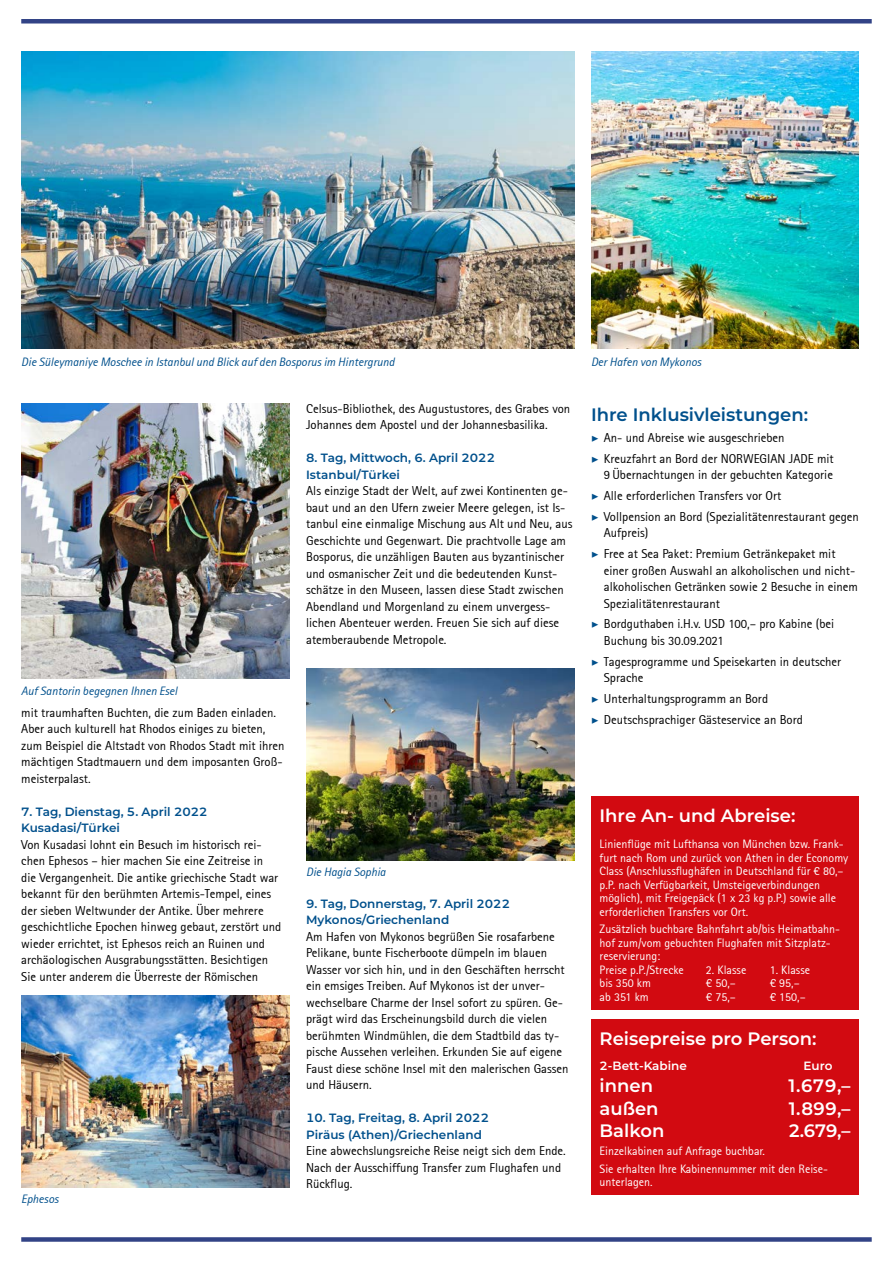
<style>
.page{position:relative;width:893px;height:1263px;background:#fff}
.page>*{position:absolute;margin:0;border:0;box-sizing:border-box;transform-origin:0 0}
.t1{font:600 18px "Montserrat";color:#fff}
.t2{font:600 18px "Montserrat";color:#00508c}
.t3{font:12.75px/16.5px "Rotis Sans Serif";color:#000}
.t4{font:12px/13.5px "Rotis Sans Serif";color:#fff}
.t5{font:600 12px/16.5px "Montserrat";color:#00508c}
.t6{font:italic 12px "Rotis Sans Serif";color:#00508c}
.t7{font:600 12px "Montserrat";color:#fff}
.s1{font-family:"Minion Pro";font-weight:700;font-style:italic;color:#00508c}
</style>
<div class="page">
<div style="left:21px;top:19px;width:851px;height:5px;background:#324386"></div>
<div style="left:21px;top:1237px;width:851px;height:5px;background:#324386"></div>
<img style="left:21px;top:51px;width:553px;height:298px">
<img style="left:591px;top:51px;width:268px;height:298px">
<div style="left:591px;top:1019px;width:268px;height:176px;background:#d20a11"></div>
<div style="left:591px;top:796px;width:268px;height:213px;background:#d20a11"></div>
<img style="left:21px;top:404px;width:268px;height:274px">
<img style="left:21px;top:995px;width:268px;height:192px">
<img style="left:306px;top:668px;width:268px;height:193px">
<p class="t6" style="left:21px;top:354px;width:375px">Die Süleymaniye Moschee in Istanbul und Blick auf den Bosporus im Hintergrund</p>
<p class="t6" style="left:591px;top:354px;width:112px">Der Hafen von Mykonos</p>
<h1 class="t2" style="left:591px;top:402px;width:219px">Ihre Inklusivleistungen:</h1>
<p class="t3" style="left:591px;top:427px;width:244px;line-height:20.7px"><span class="s1">▶</span> An- und Abreise wie ausgeschrieben<br><span class="s1">▶</span> Kreuzfahrt an Bord der NORWEGIAN JADE mit</p>
<p class="t3" style="left:591px;top:465px;width:269px;line-height:20.7px;text-indent:13px">9 Übernachtungen in der gebuchten Kategorie<br><span class="s1">▶</span> Alle erforderlichen Transfers vor Ort<br><span class="s1">▶</span> Vollpension an Bord (Spezialitätenrestaurant gegen</p>
<p class="t3" style="left:591px;top:523px;width:246px;line-height:20.7px;text-indent:13px">Aufpreis)<br><span class="s1">▶</span> Free at Sea Paket: Premium Getränkepaket mit</p>
<p class="t3" style="left:604px;top:562px;width:256px">einer großen Auswahl an alkoholischen und nicht&shy;alkoholischen Getränken sowie 2 Besuche in einem<br>Spezialitätenrestaurant</p>
<p class="t3" style="left:604px;top:616px;width:232px;text-indent:-13px"><span class="s1">▶</span> Bordguthaben i.H.v. USD 100,– pro Kabine (bei<br>Buchung bis 30.09.2021</p>
<p class="t3" style="left:604px;top:653px;width:239px;text-indent:-13px"><span class="s1">▶</span> Tagesprogramme und Speisekarten in deutscher<br>Sprache</p>
<p class="t3" style="left:591px;top:688px;width:213px;line-height:20.7px"><span class="s1">▶</span> Unterhaltungsprogramm an Bord<br><span class="s1">▶</span> Deutschsprachiger Gästeservice an Bord</p>
<p class="t3" style="left:306px;top:400px;width:266px">Celsus-Bibliothek, des Augustustores, des Grabes von<br>Johannes dem Apostel und der Johannesbasilika.</p>
<p class="t5" style="left:306px;top:449px;width:190px">8. Tag, Mittwoch, 6. April 2022<br>Istanbul/Türkei</p>
<p class="t3" style="left:306px;top:483px;width:268px">Als einzige Stadt der Welt, auf zwei Kontinenten ge&shy;baut und an den Ufern zweier Meere gelegen, ist Is&shy;tanbul eine einmalige Mischung aus Alt und Neu, aus Geschichte und Gegenwart. Die prachtvolle Lage am Bosporus, die unzähligen Bauten aus byzantinischer und osmanischer Zeit und die bedeutenden Kunst&shy;schätze in den Museen, lassen diese Stadt zwischen Abendland und Morgenland zu einem unvergess&shy;lichen Abenteuer werden. Freuen Sie sich auf diese atemberaubende Metropole.</p>
<p class="t6" style="left:21px;top:684px;width:158px">Auf Santorin begegnen Ihnen Esel</p>
<p class="t3" style="left:21px;top:704px;width:265px">mit traumhaften Buchten, die zum Baden einladen.<br>Aber auch kulturell hat Rhodos einiges zu bieten, zum Beispiel die Altstadt von Rhodos Stadt mit ihren mächtigen Stadtmauern und dem imposanten Groß&shy;meisterpalast.</p>
<p class="t5" style="left:21px;top:803px;width:188px">7. Tag, Dienstag, 5. April 2022<br>Kusadasi/Türkei</p>
<p class="t3" style="left:21px;top:836px;width:262px">Von Kusadasi lohnt ein Besuch im historisch rei&shy;chen Ephesos – hier machen Sie eine Zeitreise in<br>die Vergangenheit. Die antike griechische Stadt war bekannt für den berühmten Artemis-Tempel, eines der sieben Weltwunder der Antike. Über mehrere geschichtliche Epochen hinweg gebaut, zerstört und wieder errichtet, ist Ephesos reich an Ruinen und archäologischen Ausgrabungsstätten. Besichtigen Sie unter anderem die Überreste der Römischen</p>
<h1 class="t1" style="left:600px;top:803px;width:197px">Ihre An- und Abreise:</h1>
<p class="t4" style="left:600px;top:837px;width:250px">Linienflüge mit Lufthansa von München bzw. Frank&shy;furt nach Rom und zurück von Athen in der Economy Class (Anschlussflughäfen in Deutschland für € 80,– p.P. nach Verfügbarkeit, Umsteigeverbindungen möglich), mit Freigepäck (1 x 23 kg p.P.) sowie alle erforderlichen Transfers vor Ort.</p>
<p class="t4" style="left:600px;top:922px;width:242px">Zusätzlich buchbare Bahnfahrt ab/bis Heimatbahn&shy;hof zum/vom gebuchten Flughafen mit Sitzplatz&shy;reservierung:<br>Preise p.P./Strecke</p>
<p class="t6" style="left:306px;top:865px;width:81px">Die Hagia Sophia</p>
<p class="t5" style="left:306px;top:895px;width:205px">9. Tag, Donnerstag, 7. April 2022<br>Mykonos/Griechenland</p>
<p class="t3" style="left:306px;top:928px;width:264px">Am Hafen von Mykonos begrüßen Sie rosafarbene Pelikane, bunte Fischerboote dümpeln im blauen Wasser vor sich hin, und in den Geschäften herrscht ein emsiges Treiben. Auf Mykonos ist der unver&shy;wechselbare Charme der Insel sofort zu spüren. Ge&shy;prägt wird das Erscheinungsbild durch die vielen berühmten Windmühlen, die dem Stadtbild das ty&shy;pische Aussehen verleihen. Erkunden Sie auf eigene Faust diese schöne Insel mit den malerischen Gassen und Häusern.</p>
<p class="t5" style="left:306px;top:1109px;width:184px">10. Tag, Freitag, 8. April 2022<br>Piräus (Athen)/Griechenland</p>
<p class="t3" style="left:306px;top:1143px;width:261px">Eine abwechslungsreiche Reise neigt sich dem Ende.<br>Nach der Ausschiffung Transfer zum Flughafen und<br>Rückflug.</p>
<p class="t4" style="left:706px;top:963px;width:42px">2. Klasse</p>
<p class="t4" style="left:770px;top:963px;width:42px">1. Klasse</p>
<p class="t4" style="left:600px;top:976px;width:53px">bis 350 km</p>
<p class="t4" style="left:706px;top:976px;width:31px">€ 50,–</p>
<p class="t4" style="left:770px;top:976px;width:31px">€ 95,–</p>
<p class="t4" style="left:600px;top:990px;width:51px">ab 351 km</p>
<p class="t4" style="left:706px;top:990px;width:31px">€ 75,–</p>
<p class="t4" style="left:770px;top:990px;width:37px">€ 150,–</p>
<h1 class="t1" style="left:600px;top:1026px;width:219px">Reisepreise pro Person:</h1>
<p class="t7" style="left:600px;top:1057px;width:89px">2-Bett-Kabine</p>
<p class="t7" style="left:804px;top:1057px;width:30px">Euro</p>
<h1 class="t1" style="left:600px;top:1073px;width:55px">innen</h1>
<h1 class="t1" style="left:788px;top:1073px;width:64px">1.679,–</h1>
<h1 class="t1" style="left:600px;top:1096px;width:61px">außen</h1>
<h1 class="t1" style="left:789px;top:1096px;width:63px">1.899,–</h1>
<h1 class="t1" style="left:600px;top:1118px;width:66px">Balkon</h1>
<h1 class="t1" style="left:789px;top:1118px;width:63px">2.679,–</h1>
<p class="t4" style="left:600px;top:1142px;width:230px;line-height:17.7px">Einzelkabinen auf Anfrage buchbar.<br>Sie erhalten Ihre Kabinennummer mit den Reise-</p>
<p class="t4" style="left:600px;top:1175px;width:55px">unterlagen.</p>
<p class="t6" style="left:21px;top:1192px;width:39px">Ephesos</p>
</div>
